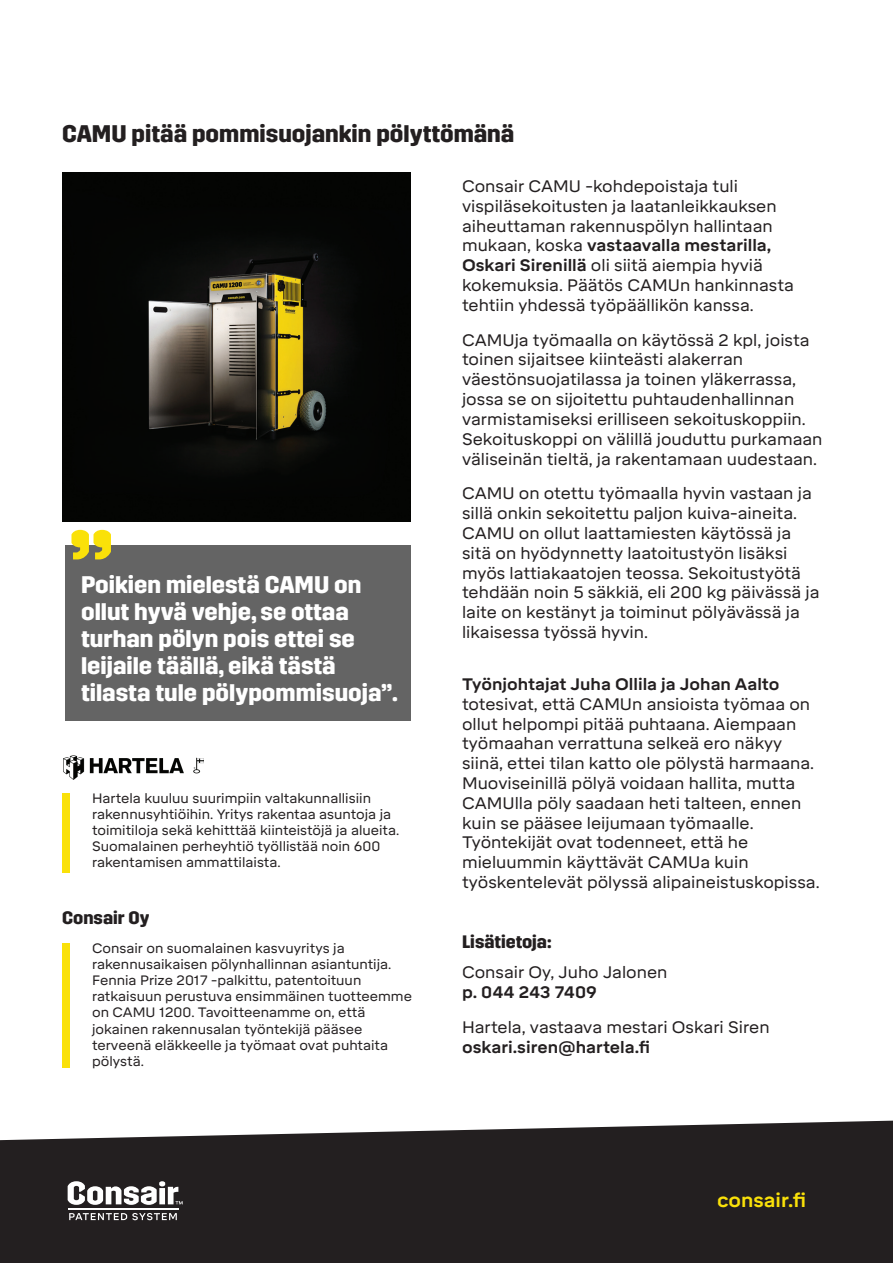
<style>
.page{position:relative;width:893px;height:1263px;background:#fff}
.page>*{position:absolute;margin:0;border:0;box-sizing:border-box;transform-origin:0 0}
.t1{font:700 96.9px "Trim";color:#fae109}
.t2{font:700 24px/27px "Trim";color:#fff}
.t3{font:700 24px "Trim";color:#231f20}
.t4{font:700 19.5px "Mikro";color:#fae109}
.t5{font:700 18px "Trim";color:#231f20}
.t6{font:16.5px/19.8px "Mikro";color:#231f20}
.t7{font:700 16.5px "Mikro";color:#231f20}
.t8{font:13.5px/16.2px "Mikro";color:#231f20}
.s1{font-weight:700}
</style>
<div class="page">
<div style="left:66px;top:545px;width:345px;height:176px;background:#646464"></div>
<svg style="left:0;top:1120px;width:893px;height:143px;fill:#231f20"></svg>
<hr style="left:68px;top:1208px;width:110px;height:1px;background:#fff">
<svg style="left:69px;top:1213px;width:108px;height:7px"></svg>
<svg style="left:68px;top:1181px;width:115px;height:24px"></svg>
<img style="left:62px;top:172px;width:349px;height:349px">
<div style="left:62px;top:943px;width:7px;height:124px;background:#fae109"></div>
<div style="left:62px;top:793px;width:7px;height:79px;background:#fae109"></div>
<img style="left:63px;top:755px;width:140px;height:24px">
<h2 class="t3" style="left:62px;top:119px;width:454px">CAMU pitää pommisuojankin pölyttömänä</h2>
<h1 class="t1" style="left:69px;top:509px;width:47px">”</h1>
<h2 class="t2" style="left:81px;top:571px;width:318px">Poikien mielestä CAMU on ollut hyvä vehje, se ottaa turhan pölyn pois ettei se leijaile täällä, eikä tästä tilasta tule pölypommisuoja”.</h2>
<p class="t8" style="left:92px;top:790px;width:309px">Hartela kuuluu suurimpiin valtakunnallisiin rakennusyhtiöihin. Yritys rakentaa asuntoja ja toimitiloja sekä kehitttää kiinteistöjä ja alueita.<br>Suomalainen perheyhtiö työllistää noin 600 rakentamisen ammattilaista.</p>
<p class="t5" style="left:62px;top:907px;width:89px">Consair Oy</p>
<p class="t8" style="left:92px;top:940px;width:321px">Consair on suomalainen kasvuyritys ja rakennusaikaisen pölynhallinnan asiantuntija.<br>Fennia Prize 2017 -palkittu, patentoituun ratkaisuun perustuva ensimmäinen tuotteemme on CAMU 1200. Tavoitteenamme on, että jokainen rakennusalan työntekijä pääsee terveenä eläkkeelle ja työmaat ovat puhtaita pölystä.</p>
<p class="t6" style="left:462px;top:176px;width:333px">Consair CAMU -kohdepoistaja tuli vispiläsekoitusten ja laatanleikkauksen aiheuttaman rakennuspölyn hallintaan mukaan, koska <span class="s1">vastaavalla mestarilla, Oskari Sirenillä</span> oli siitä aiempia hyviä kokemuksia. Päätös CAMUn hankinnasta tehtiin yhdessä työpäällikön kanssa.</p>
<p class="t6" style="left:462px;top:330px;width:362px">CAMUja työmaalla on käytössä 2 kpl, joista toinen sijaitsee kiinteästi alakerran väestönsuojatilassa ja toinen yläkerrassa, jossa se on sijoitettu puhtaudenhallinnan varmistamiseksi erilliseen sekoituskoppiin.<br>Sekoituskoppi on välillä jouduttu purkamaan väliseinän tieltä, ja rakentamaan uudestaan.</p>
<p class="t6" style="left:462px;top:484px;width:359px">CAMU on otettu työmaalla hyvin vastaan ja sillä onkin sekoitettu paljon kuiva-aineita.<br>CAMU on ollut laattamiesten käytössä ja sitä on hyödynnetty laatoitustyön lisäksi myös lattiakaatojen teossa. Sekoitustyötä tehdään noin 5 säkkiä, eli 200 kg päivässä ja laite on kestänyt ja toiminut pölyävässä ja likaisessa työssä hyvin.</p>
<p class="t7" style="left:462px;top:674px;width:319px">Työnjohtajat Juha Ollila ja Johan Aalto</p>
<p class="t6" style="left:462px;top:694px;width:359px">totesivat, että CAMUn ansioista työmaa on ollut helpompi pitää puhtaana. Aiempaan työmaahan verrattuna selkeä ero näkyy siinä, ettei tilan katto ole pölystä harmaana.<br>Muoviseinillä pölyä voidaan hallita, mutta CAMUlla pöly saadaan heti talteen, ennen kuin se pääsee leijumaan työmaalle.<br>Työntekijät ovat todenneet, että he mieluummin käyttävät CAMUa kuin työskentelevät pölyssä alipaineistuskopissa.</p>
<p class="t5" style="left:462px;top:931px;width:91px">Lisätietoja:</p>
<p class="t6" style="left:462px;top:963px;width:207px">Consair Oy, Juho Jalonen</p>
<p class="t7" style="left:462px;top:982px;width:136px">p. 044 243 7409</p>
<p class="t6" style="left:462px;top:1017px;width:309px">Hartela, vastaava mestari Oskari Siren</p>
<p class="t7" style="left:462px;top:1037px;width:190px">oskari.siren@hartela.fi</p>
<p class="t4" style="left:717px;top:1188px;width:91px">consair.fi</p>
</div>
